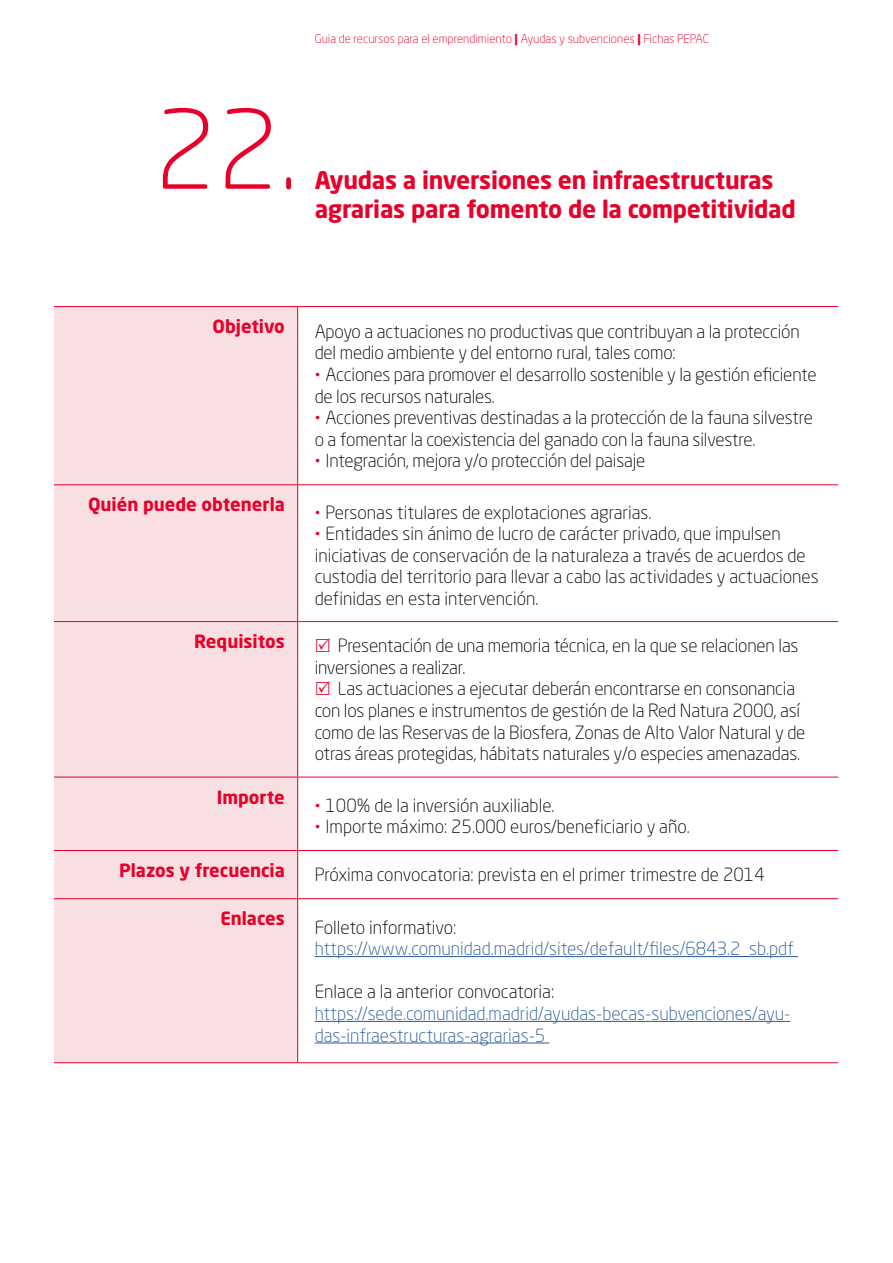
<style>
.page{position:relative;width:893px;height:1263px;background:#fff}
.page>*{position:absolute;margin:0;border:0;box-sizing:border-box;transform-origin:0 0}
.t1{font:300 108px "Neo Sans Std";color:#e8002a}
.t2{font:700 24px "Neo Sans Std";letter-spacing:-.01em;color:#e8002a}
.t3{font:300 18px/21.6px "Neo Sans Std";letter-spacing:-.01em;color:#000}
.t4{font:300 18px/21.6px "Neo Sans Std";color:#275b9b}
.t5{font:700 18px "Neo Sans Std";color:#e8002a}
.t6{font:300 12px "Neo Sans Std";color:#e8002a}
.s1{font-weight:700}
.s2{font-family:"Montserrat";font-weight:700;color:#e8002a}
</style>
<div class="page">
<div style="left:54px;top:307px;width:243px;height:755px;background:#f8e0e2"></div>
<hr style="left:298px;top:306px;width:540px;height:1px;background:#e8002a">
<hr style="left:297px;top:307px;width:1px;height:177px;background:#e8002a">
<hr style="left:298px;top:484px;width:540px;height:1px;background:#e8002a">
<hr style="left:297px;top:485px;width:1px;height:136px;background:#e8002a">
<hr style="left:298px;top:621px;width:540px;height:1px;background:#e8002a">
<hr style="left:297px;top:622px;width:1px;height:155px;background:#e8002a">
<hr style="left:298px;top:777px;width:540px;height:1px;background:#e8002a">
<hr style="left:297px;top:777px;width:1px;height:73px;background:#e8002a">
<hr style="left:298px;top:850px;width:540px;height:1px;background:#e8002a">
<hr style="left:297px;top:851px;width:1px;height:47px;background:#e8002a">
<hr style="left:298px;top:898px;width:540px;height:1px;background:#e8002a">
<hr style="left:297px;top:899px;width:1px;height:163px;background:#e8002a">
<hr style="left:298px;top:1062px;width:540px;height:1px;background:#e8002a">
<hr style="left:54px;top:306px;width:244px;height:1px;background:#e8002a">
<hr style="left:54px;top:484px;width:244px;height:1px;background:#e8002a">
<hr style="left:54px;top:621px;width:244px;height:1px;background:#e8002a">
<hr style="left:54px;top:777px;width:244px;height:1px;background:#e8002a">
<hr style="left:54px;top:850px;width:244px;height:1px;background:#e8002a">
<hr style="left:54px;top:898px;width:244px;height:1px;background:#e8002a">
<hr style="left:54px;top:1062px;width:244px;height:1px;background:#e8002a">
<hr style="left:315px;top:956px;width:483px;height:1px;background:#275b9b">
<hr style="left:315px;top:1021px;width:475px;height:1px;background:#275b9b">
<hr style="left:315px;top:1042px;width:234px;height:1px;background:#275b9b">
<p class="t6" style="left:315px;top:32px;width:396px">Guia de recursos para el emprendimiento <span class="s1">|</span> Ayudas y subvenciones <span class="s1">|</span> Fichas PEPAC</p>
<h1 class="t1" style="left:154px;top:85px;width:145px">22.</h1>
<h2 class="t2" style="left:315px;top:165px;width:460px">Ayudas a inversiones en infraestructuras</h2>
<h2 class="t2" style="left:315px;top:193px;width:483px">agrarias para fomento de la competitividad</h2>
<p class="t5" style="left:212px;top:315px;width:74px">Objetivo</p>
<p class="t3" style="left:315px;top:320px;width:503px">Apoyo a actuaciones no productivas que contribuyan a la protección del medio ambiente y del entorno rural, tales como:<br><span class="s2">·</span> Acciones para promover el desarrollo sostenible y la gestión eficiente de los recursos naturales.<br><span class="s2">·</span> Acciones preventivas destinadas a la protección de la fauna silvestre o a fomentar la coexistencia del ganado con la fauna silvestre.<br><span class="s2">·</span> Integración, mejora y/o protección del paisaje</p>
<p class="t5" style="left:88px;top:493px;width:198px">Quién puede obtenerla</p>
<p class="t3" style="left:315px;top:501px;width:505px"><span class="s2">·</span> Personas titulares de explotaciones agrarias.<br><span class="s2">·</span> Entidades sin ánimo de lucro de carácter privado, que impulsen iniciativas de conservación de la naturaleza a través de acuerdos de custodia del territorio para llevar a cabo las actividades y actuaciones definidas en esta intervención.</p>
<p class="t5" style="left:194px;top:630px;width:92px">Requisitos</p>
<p class="t3" style="left:315px;top:635px;width:485px;text-indent:23px">Presentación de una memoria técnica, en la que se relacionen las inversiones a realizar.</p>
<p class="t3" style="left:315px;top:678px;width:492px;text-indent:23px">Las actuaciones a ejecutar deberán encontrarse en consonancia con los planes e instrumentos de gestión de la Red Natura 2000, así como de las Reservas de la Biosfera, Zonas de Alto Valor Natural y de otras áreas protegidas, hábitats naturales y/o especies amenazadas.</p>
<p class="t5" style="left:217px;top:785px;width:70px">Importe</p>
<p class="t3" style="left:315px;top:794px;width:377px"><span class="s2">·</span> 100% de la inversión auxiliable.<br><span class="s2">·</span> Importe máximo: 25.000 euros/beneficiario y año.</p>
<p class="t5" style="left:119px;top:859px;width:167px">Plazos y frecuencia</p>
<p class="t3" style="left:315px;top:864px;width:452px">Próxima convocatoria: prevista en el primer trimestre de 2014</p>
<p class="t5" style="left:220px;top:907px;width:66px">Enlaces</p>
<p class="t3" style="left:315px;top:916px;width:143px">Folleto informativo:</p>
<p class="t4" style="left:315px;top:938px;width:481px">https://www.comunidad.madrid/sites/default/files/6843.2_sb.pdf</p>
<p class="t3" style="left:315px;top:981px;width:241px">Enlace a la anterior convocatoria:</p>
<p class="t4" style="left:315px;top:1002px;width:477px">https://sede.comunidad.madrid/ayudas-becas-subvenciones/ayu&shy;das-infraestructuras-agrarias-5</p>
</div>
